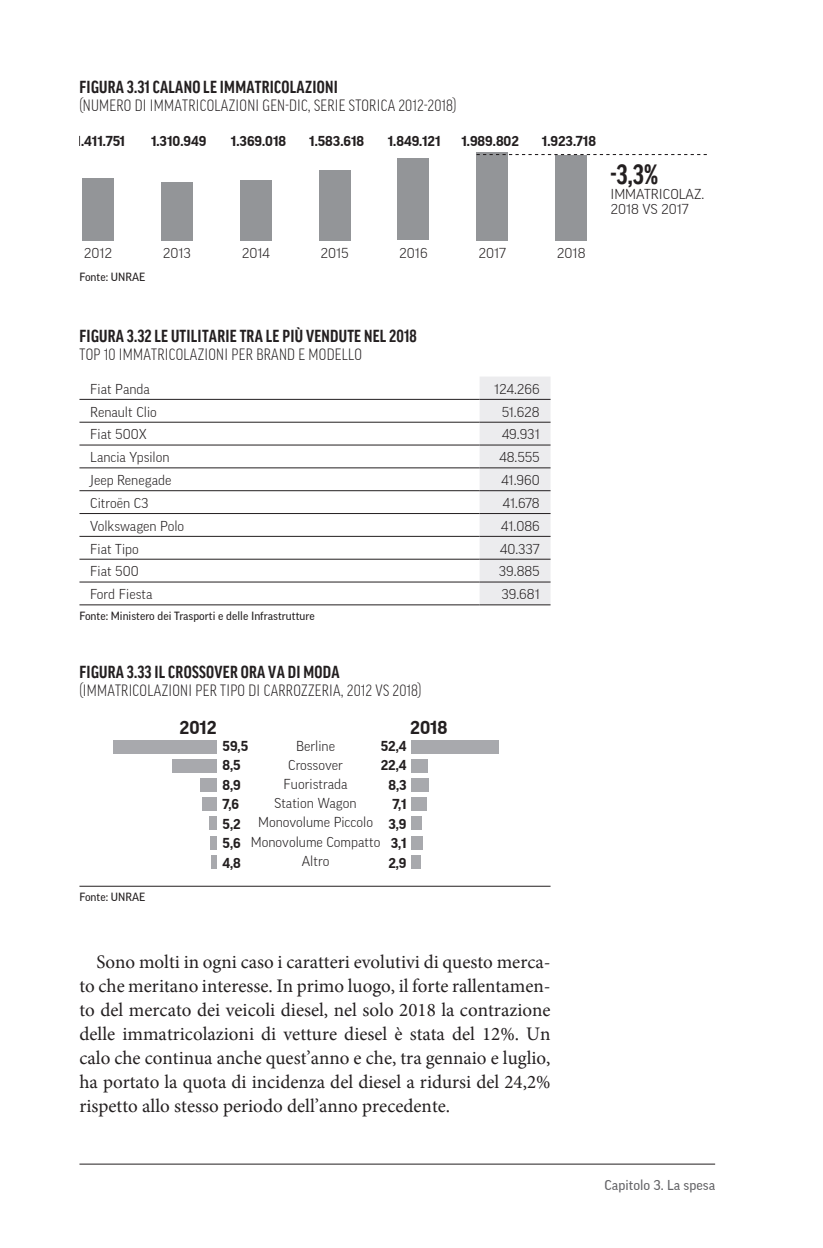
<style>
.page{position:relative;width:823px;height:1248px;background:#fff}
.page>*{position:absolute;margin:0;border:0;box-sizing:border-box;transform-origin:0 0}
.t1{font:700 condensed 27px "Good Pro";color:#231f20}
.t2{font:19px/24px "Minion Pro";color:#231f20;text-align:justify}
.t3{font:700 18.4px "Good Pro";color:#231f20}
.t4{font:700 condensed 17px "Good Pro";letter-spacing:.015em;color:#231f20}
.t5{font:300 condensed 16px "Good Pro";letter-spacing:.015em;color:#231f20}
.t6{font:300 14px/15.2px "Good Pro";color:#231f20}
.t7{font:700 14px/19.4px "Good Pro";color:#231f20}
.t8{font:14px "Good Pro";color:#636366}
.t9{font:11.6px "Good Pro";color:#231f20}
</style>
<div class="page">
<hr style="left:79px;top:1163px;width:635px;height:1px;background:#231f20">
<div style="left:82px;top:178px;width:32px;height:62px;background:#939598"></div>
<div style="left:161px;top:182px;width:31px;height:58px;background:#939598"></div>
<div style="left:240px;top:180px;width:31px;height:60px;background:#939598"></div>
<div style="left:318px;top:170px;width:32px;height:70px;background:#939598"></div>
<div style="left:397px;top:158px;width:32px;height:82px;background:#939598"></div>
<div style="left:476px;top:152px;width:32px;height:88px;background:#939598"></div>
<div style="left:555px;top:155px;width:31px;height:85px;background:#939598"></div>
<svg style="left:476px;top:154px;width:231px;height:1px"></svg>
<div style="left:479px;top:377px;width:71px;height:227px;background:#ececee"></div>
<hr style="left:79px;top:399px;width:400px;height:1px;background:#231f20">
<hr style="left:479px;top:399px;width:71px;height:1px;background:#231f20">
<hr style="left:79px;top:422px;width:400px;height:1px;background:#231f20">
<hr style="left:479px;top:422px;width:71px;height:1px;background:#231f20">
<hr style="left:79px;top:444px;width:400px;height:1px;background:#231f20">
<hr style="left:479px;top:444px;width:71px;height:1px;background:#231f20">
<hr style="left:79px;top:467px;width:400px;height:1px;background:#231f20">
<hr style="left:479px;top:467px;width:71px;height:1px;background:#231f20">
<hr style="left:79px;top:490px;width:400px;height:1px;background:#231f20">
<hr style="left:479px;top:490px;width:71px;height:1px;background:#231f20">
<hr style="left:79px;top:513px;width:400px;height:1px;background:#231f20">
<hr style="left:479px;top:513px;width:71px;height:1px;background:#231f20">
<hr style="left:79px;top:536px;width:400px;height:1px;background:#231f20">
<hr style="left:479px;top:536px;width:71px;height:1px;background:#231f20">
<hr style="left:79px;top:559px;width:400px;height:1px;background:#231f20">
<hr style="left:479px;top:559px;width:71px;height:1px;background:#231f20">
<hr style="left:79px;top:581px;width:400px;height:1px;background:#231f20">
<hr style="left:479px;top:581px;width:71px;height:1px;background:#231f20">
<hr style="left:79px;top:604px;width:400px;height:1px;background:#231f20">
<hr style="left:479px;top:604px;width:71px;height:1px;background:#231f20">
<hr style="left:79px;top:885px;width:471px;height:1px;background:#231f20">
<div style="left:113px;top:740px;width:103px;height:13px;background:#a8a9ad"></div>
<div style="left:172px;top:759px;width:44px;height:13px;background:#a8a9ad"></div>
<div style="left:200px;top:778px;width:16px;height:14px;background:#a8a9ad"></div>
<div style="left:202px;top:797px;width:14px;height:14px;background:#a8a9ad"></div>
<div style="left:209px;top:816px;width:7px;height:14px;background:#a8a9ad"></div>
<div style="left:210px;top:835px;width:6px;height:14px;background:#a8a9ad"></div>
<div style="left:211px;top:854px;width:5px;height:14px;background:#a8a9ad"></div>
<div style="left:411px;top:740px;width:87px;height:13px;background:#a8a9ad"></div>
<div style="left:411px;top:759px;width:17px;height:13px;background:#a8a9ad"></div>
<div style="left:411px;top:778px;width:17px;height:14px;background:#a8a9ad"></div>
<div style="left:411px;top:797px;width:15px;height:14px;background:#a8a9ad"></div>
<div style="left:411px;top:816px;width:10px;height:14px;background:#a8a9ad"></div>
<div style="left:411px;top:835px;width:11px;height:14px;background:#a8a9ad"></div>
<div style="left:411px;top:854px;width:9px;height:14px;background:#a8a9ad"></div>
<p class="t4" style="left:79px;top:78px;width:260px">FIGURA 3.31 CALANO LE IMMATRICOLAZIONI</p>
<p class="t5" style="left:79px;top:97px;width:378px">(NUMERO DI IMMATRICOLAZIONI GEN-DIC, SERIE STORICA 2012-2018)</p>
<p class="t7" style="left:76px;top:131px;width:51px">1.411.751</p>
<p class="t7" style="left:151px;top:131px;width:57px">1.310.949</p>
<p class="t7" style="left:231px;top:131px;width:57px">1.369.018</p>
<p class="t7" style="left:309px;top:131px;width:56px">1.583.618</p>
<p class="t7" style="left:387px;top:131px;width:54px">1.849.121</p>
<p class="t7" style="left:461px;top:131px;width:59px">1.989.802</p>
<p class="t7" style="left:541px;top:131px;width:56px">1.923.718</p>
<p class="t6" style="left:84px;top:245px;width:30px">2012</p>
<p class="t6" style="left:163px;top:245px;width:30px">2013</p>
<p class="t6" style="left:241px;top:245px;width:30px">2014</p>
<p class="t6" style="left:320px;top:245px;width:30px">2015</p>
<p class="t6" style="left:399px;top:245px;width:30px">2016</p>
<p class="t6" style="left:478px;top:245px;width:29px">2017</p>
<p class="t6" style="left:556px;top:245px;width:30px">2018</p>
<p class="t9" style="left:79px;top:270px;width:67px">Fonte: UNRAE</p>
<h1 class="t1" style="left:610px;top:159px;width:49px">-3,3%</h1>
<p class="t6" style="left:610px;top:186px;width:95px">IMMATRICOLAZ.<br>2018 VS 2017</p>
<p class="t4" style="left:79px;top:326px;width:338px">FIGURA 3.32 LE UTILITARIE TRA LE PIÙ VENDUTE NEL 2018</p>
<p class="t5" style="left:79px;top:345px;width:284px">TOP 10 IMMATRICOLAZIONI PER BRAND E MODELLO</p>
<p class="t6" style="left:90px;top:381px;width:61px">Fiat Panda</p>
<p class="t6" style="left:493px;top:381px;width:47px">124.266</p>
<p class="t6" style="left:90px;top:404px;width:68px">Renault Clio</p>
<p class="t6" style="left:501px;top:404px;width:39px">51.628</p>
<p class="t6" style="left:90px;top:426px;width:58px">Fiat 500X</p>
<p class="t6" style="left:501px;top:426px;width:39px">49.931</p>
<p class="t6" style="left:90px;top:449px;width:81px">Lancia Ypsilon</p>
<p class="t6" style="left:499px;top:449px;width:42px">48.555</p>
<p class="t6" style="left:90px;top:472px;width:83px">Jeep Renegade</p>
<p class="t6" style="left:501px;top:472px;width:40px">41.960</p>
<p class="t6" style="left:90px;top:495px;width:60px">Citroën C3</p>
<p class="t6" style="left:502px;top:495px;width:38px">41.678</p>
<p class="t6" style="left:90px;top:518px;width:95px">Volkswagen Polo</p>
<p class="t6" style="left:501px;top:518px;width:40px">41.086</p>
<p class="t6" style="left:90px;top:541px;width:50px">Fiat Tipo</p>
<p class="t6" style="left:500px;top:541px;width:41px">40.337</p>
<p class="t6" style="left:90px;top:563px;width:50px">Fiat 500</p>
<p class="t6" style="left:498px;top:563px;width:42px">39.885</p>
<p class="t6" style="left:90px;top:586px;width:64px">Ford Fiesta</p>
<p class="t6" style="left:501px;top:586px;width:40px">39.681</p>
<p class="t9" style="left:79px;top:609px;width:237px">Fonte: Ministero dei Trasporti e delle Infrastrutture</p>
<p class="t4" style="left:79px;top:662px;width:261px">FIGURA 3.33 IL CROSSOVER ORA VA DI MODA</p>
<p class="t5" style="left:79px;top:681px;width:343px">(IMMATRICOLAZIONI PER TIPO DI CARROZZERIA, 2012 VS 2018)</p>
<p class="t3" style="left:179px;top:717px;width:39px">2012</p>
<p class="t3" style="left:410px;top:717px;width:39px">2018</p>
<p class="t9" style="left:79px;top:890px;width:67px">Fonte: UNRAE</p>
<p class="t6" style="left:296px;top:738px;width:41px">Berline</p>
<p class="t7" style="left:222px;top:736px;width:27px">59,5<br>8,5<br>8,9<br>7,6<br>5,2<br>5,6<br>4,8</p>
<p class="t7" style="left:380px;top:736px;width:27px;text-align:right">52,4<br>22,4<br>8,3<br>7,1<br>3,9<br>3,1</p>
<p class="t6" style="left:288px;top:757px;width:56px">Crossover</p>
<p class="t6" style="left:283px;top:776px;width:66px">Fuoristrada</p>
<p class="t6" style="left:274px;top:795px;width:84px">Station Wagon</p>
<p class="t6" style="left:258px;top:814px;width:116px">Monovolume Piccolo</p>
<p class="t6" style="left:251px;top:833px;width:131px">Monovolume Compatto</p>
<p class="t6" style="left:301px;top:853px;width:29px">Altro</p>
<p class="t7" style="left:388px;top:852px;width:20px">2,9</p>
<p class="t2" style="left:79px;top:949px;width:472px;text-indent:17px">Sono molti in ogni caso i caratteri evolutivi di questo merca&shy;to che meritano interesse. In primo luogo, il forte rallentamen&shy;to del mercato dei veicoli diesel, nel solo 2018 la contrazione delle immatricolazioni di vetture diesel è stata del 12%. Un calo che continua anche quest’anno e che, tra gennaio e luglio, ha portato la quota di incidenza del diesel a ridursi del 24,2% rispetto allo stesso periodo dell’anno precedente.</p>
<p class="t8" style="left:604px;top:1176px;width:112px">Capitolo 3. La spesa</p>
</div>
